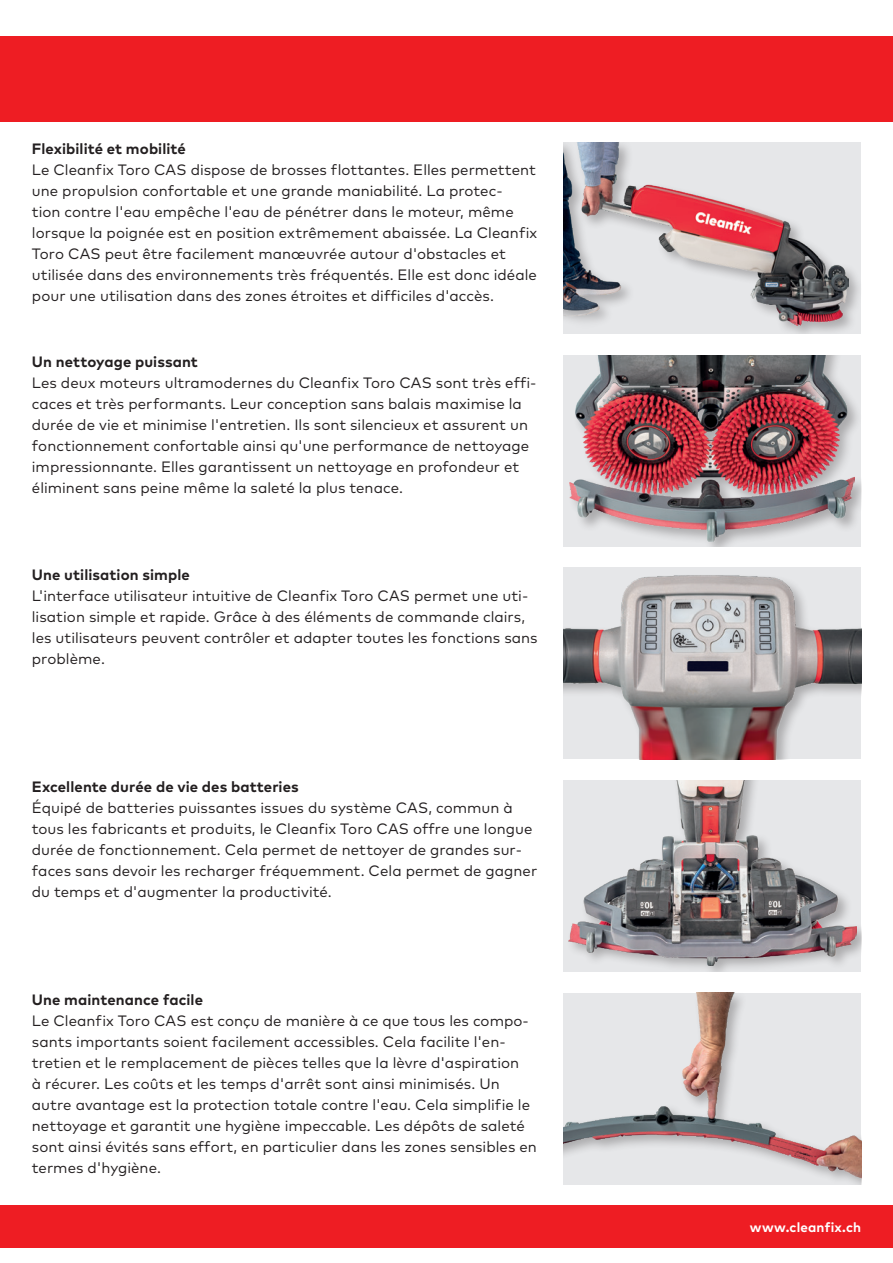
<style>
.page{position:relative;width:893px;height:1263px;background:#fff}
.page>*{position:absolute;margin:0;border:0;box-sizing:border-box;transform-origin:0 0}
._10_14_Regular{font:15px/21px "Mark W1 G";letter-spacing:.005em;color:#231f20}
._10_14_Bold{font:700 15px "Mark W1 G";letter-spacing:.005em;color:#231f20}
.t1{font:700 13.5px "Mark W1 G";letter-spacing:.01em;color:#fff}
</style>
<div class="page">
<div style="left:0;top:36px;width:893px;height:85px;background:#ee1d23"></div>
<div style="left:0;top:1205px;width:893px;height:43px;background:#ee1d23"></div>
<div style="left:563px;top:142px;width:298px;height:192px;background:#231f20;opacity:.3"></div>
<img style="left:563px;top:142px;width:286px;height:183px">
<div style="left:568px;top:355px;width:293px;height:191px;background:#231f20;opacity:.3"></div>
<img style="left:570px;top:355px;width:285px;height:187px">
<div style="left:563px;top:568px;width:298px;height:191px;background:#e6e7e9"></div>
<img style="left:563px;top:575px;width:298px;height:184px">
<div style="left:566px;top:780px;width:295px;height:192px;background:#231f20;opacity:.3"></div>
<img style="left:568px;top:780px;width:288px;height:185px">
<img style="left:563px;top:993px;width:298px;height:191px">
<p class="_10_14_Bold" style="left:32px;top:138px;width:155px">Flexibilité et mobilité</p>
<p class="_10_14_Regular" style="left:32px;top:159px;width:507px">Le Cleanfix Toro CAS dispose de brosses flottantes. Elles permettent une propulsion confortable et une grande maniabilité. La protec-<br>tion contre l'eau empêche l'eau de pénétrer dans le moteur, même lorsque la poignée est en position extrêmement abaissée. La Cleanfix Toro CAS peut être facilement manœuvrée autour d'obstacles et utilisée dans des environnements très fréquentés. Elle est donc idéale pour une utilisation dans des zones étroites et difficiles d'accès.</p>
<p class="_10_14_Bold" style="left:32px;top:350px;width:168px">Un nettoyage puissant</p>
<p class="_10_14_Regular" style="left:32px;top:371px;width:506px">Les deux moteurs ultramodernes du Cleanfix Toro CAS sont très effi&shy;caces et très performants. Leur conception sans balais maximise la durée de vie et minimise l'entretien. Ils sont silencieux et assurent un fonctionnement confortable ainsi qu'une performance de nettoyage impressionnante. Elles garantissent un nettoyage en profondeur et éliminent sans peine même la saleté la plus tenace.</p>
<p class="_10_14_Bold" style="left:32px;top:563px;width:160px">Une utilisation simple</p>
<p class="_10_14_Regular" style="left:32px;top:584px;width:507px">L'interface utilisateur intuitive de Cleanfix Toro CAS permet une uti&shy;lisation simple et rapide. Grâce à des éléments de commande clairs, les utilisateurs peuvent contrôler et adapter toutes les fonctions sans problème.</p>
<p class="_10_14_Bold" style="left:32px;top:775px;width:268px">Excellente durée de vie des batteries</p>
<p class="_10_14_Regular" style="left:32px;top:796px;width:507px">Équipé de batteries puissantes issues du système CAS, commun à tous les fabricants et produits, le Cleanfix Toro CAS offre une longue durée de fonctionnement. Cela permet de nettoyer de grandes sur&shy;faces sans devoir les recharger fréquemment. Cela permet de gagner du temps et d'augmenter la productivité.</p>
<p class="_10_14_Bold" style="left:32px;top:988px;width:173px">Une maintenance facile</p>
<p class="_10_14_Regular" style="left:32px;top:1009px;width:506px">Le Cleanfix Toro CAS est conçu de manière à ce que tous les compo&shy;sants importants soient facilement accessibles. Cela facilite l'en&shy;tretien et le remplacement de pièces telles que la lèvre d'aspiration<br>à récurer. Les coûts et les temps d'arrêt sont ainsi minimisés. Un autre avantage est la protection totale contre l'eau. Cela simplifie le nettoyage et garantit une hygiène impeccable. Les dépôts de saleté sont ainsi évités sans effort, en particulier dans les zones sensibles en termes d'hygiène.</p>
<p class="t1" style="left:750px;top:1217px;width:113px">www.cleanfix.ch</p>
</div>
